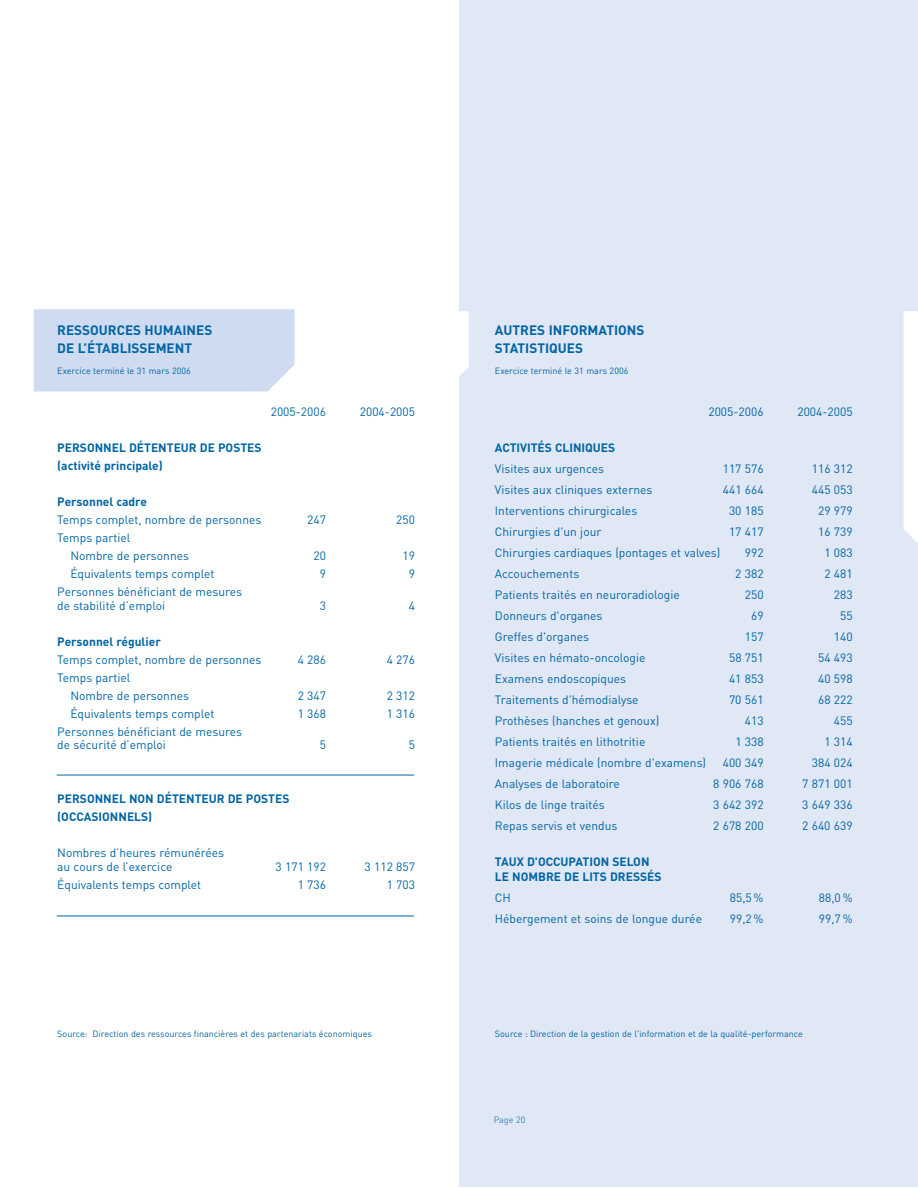
<style>
.page{position:relative;width:918px;height:1188px;background:#fff}
.page>*{position:absolute;margin:0;border:0;box-sizing:border-box;transform-origin:0 0}
.t1{font:700 13.5px/18px "DIN";color:#0065a4}
.t2{font:12px/13.5px "DIN";color:#0065a4}
.t3{font:700 12px/18px "DIN";color:#0065a4}
.t4{font:9px "DIN";color:#0065a4}
.t5{font:300 9px "DIN";color:#0065a4}
</style>
<div class="page">
<div style="left:34px;top:309px;width:261px;height:83px;background:#cfdbf0"></div>
<div style="left:459px;top:0;width:459px;height:1187px;background:#e0e7f5"></div>
<hr style="left:57px;top:775px;width:357px;height:1px;background:#0065a4">
<hr style="left:57px;top:916px;width:357px;height:1px;background:#0065a4">
<svg style="left:459px;top:311px;width:10px;height:65px"></svg>
<svg style="left:903px;top:311px;width:15px;height:232px;background:#fdfdfe"></svg>
<p class="t1" style="left:57px;top:323px;width:157px">RESSOURCES HUMAINES<br>DE L’ÉTABLISSEMENT</p>
<p class="t4" style="left:57px;top:368px;width:135px">Exercice terminé le 31 mars 2006</p>
<p class="t2" style="left:271px;top:407px;width:57px">2005-2006</p>
<p class="t2" style="left:360px;top:407px;width:57px">2004-2005</p>
<p class="t3" style="left:57px;top:440px;width:206px">PERSONNEL DÉTENTEUR DE POSTES (activité principale)</p>
<p class="t3" style="left:57px;top:494px;width:91px">Personnel cadre</p>
<p class="t2" style="left:57px;top:515px;width:206px">Temps complet, nombre de personnes</p>
<p class="t2" style="left:307px;top:515px;width:20px">247</p>
<p class="t2" style="left:396px;top:515px;width:20px">250</p>
<p class="t2" style="left:70px;top:530px;width:120px;line-height:18px;text-indent:-13px">Temps partiel<br>Nombre de personnes</p>
<p class="t2" style="left:314px;top:551px;width:14px">20</p>
<p class="t2" style="left:403px;top:551px;width:14px">19</p>
<p class="t2" style="left:70px;top:569px;width:145px">Équivalents temps complet</p>
<p class="t2" style="left:320px;top:569px;width:8px">9</p>
<p class="t2" style="left:409px;top:569px;width:8px">9</p>
<p class="t2" style="left:57px;top:587px;width:186px">Personnes bénéficiant de mesures de stabilité d’emploi</p>
<p class="t2" style="left:320px;top:600px;width:8px">3</p>
<p class="t2" style="left:409px;top:600px;width:8px">4</p>
<p class="t3" style="left:57px;top:634px;width:105px">Personnel régulier</p>
<p class="t2" style="left:57px;top:654px;width:206px">Temps complet, nombre de personnes</p>
<p class="t2" style="left:298px;top:654px;width:30px">4 286</p>
<p class="t2" style="left:387px;top:654px;width:30px">4 276</p>
<p class="t2" style="left:70px;top:670px;width:120px;line-height:18px;text-indent:-13px">Temps partiel<br>Nombre de personnes</p>
<p class="t2" style="left:298px;top:690px;width:30px">2 347</p>
<p class="t2" style="left:387px;top:690px;width:30px">2 312</p>
<p class="t2" style="left:70px;top:708px;width:145px">Équivalents temps complet</p>
<p class="t2" style="left:298px;top:708px;width:30px">1 368</p>
<p class="t2" style="left:387px;top:708px;width:30px">1 316</p>
<p class="t2" style="left:57px;top:726px;width:186px">Personnes bénéficiant de mesures de sécurité d’emploi</p>
<p class="t2" style="left:320px;top:740px;width:8px">5</p>
<p class="t2" style="left:409px;top:740px;width:8px">5</p>
<p class="t3" style="left:57px;top:791px;width:234px">PERSONNEL NON DÉTENTEUR DE POSTES (OCCASIONNELS)</p>
<p class="t2" style="left:57px;top:848px;width:168px">Nombres d’heures rémunérées au cours de l’exercice</p>
<p class="t2" style="left:276px;top:861px;width:52px">3 171 192</p>
<p class="t2" style="left:365px;top:861px;width:52px">3 112 857</p>
<p class="t2" style="left:57px;top:879px;width:145px">Équivalents temps complet</p>
<p class="t2" style="left:298px;top:879px;width:30px">1 736</p>
<p class="t2" style="left:387px;top:879px;width:30px">1 703</p>
<p class="t4" style="left:57px;top:1031px;width:316px">Source: Direction des ressources financières et des partenariats économiques</p>
<p class="t1" style="left:495px;top:322px;width:151px">AUTRES INFORMATIONS<br>STATISTIQUES</p>
<p class="t4" style="left:495px;top:367px;width:135px">Exercice terminé le 31 mars 2006</p>
<p class="t2" style="left:708px;top:406px;width:57px">2005-2006</p>
<p class="t2" style="left:797px;top:406px;width:57px">2004-2005</p>
<p class="t3" style="left:495px;top:440px;width:122px">ACTIVITÉS CLINIQUES</p>
<p class="t2" style="left:495px;top:463px;width:111px">Visites aux urgences</p>
<p class="t2" style="left:723px;top:463px;width:42px">117 576</p>
<p class="t2" style="left:812px;top:463px;width:42px">116 312</p>
<p class="t2" style="left:495px;top:484px;width:159px">Visites aux cliniques externes</p>
<p class="t2" style="left:723px;top:484px;width:42px">441 664</p>
<p class="t2" style="left:812px;top:484px;width:42px">445 053</p>
<p class="t2" style="left:495px;top:505px;width:144px">Interventions chirurgicales</p>
<p class="t2" style="left:729px;top:505px;width:36px">30 185</p>
<p class="t2" style="left:818px;top:505px;width:36px">29 979</p>
<p class="t2" style="left:495px;top:526px;width:108px">Chirurgies d'un jour</p>
<p class="t2" style="left:729px;top:526px;width:36px">17 417</p>
<p class="t2" style="left:818px;top:526px;width:36px">16 739</p>
<p class="t2" style="left:495px;top:547px;width:227px">Chirurgies cardiaques (pontages et valves)</p>
<p class="t2" style="left:745px;top:547px;width:20px">992</p>
<p class="t2" style="left:824px;top:547px;width:30px">1 083</p>
<p class="t2" style="left:495px;top:568px;width:86px">Accouchements</p>
<p class="t2" style="left:735px;top:568px;width:30px">2 382</p>
<p class="t2" style="left:824px;top:568px;width:30px">2 481</p>
<p class="t2" style="left:495px;top:589px;width:186px">Patients traités en neuroradiologie</p>
<p class="t2" style="left:745px;top:589px;width:20px">250</p>
<p class="t2" style="left:834px;top:589px;width:20px">283</p>
<p class="t2" style="left:495px;top:610px;width:109px">Donneurs d'organes</p>
<p class="t2" style="left:751px;top:610px;width:14px">69</p>
<p class="t2" style="left:840px;top:610px;width:14px">55</p>
<p class="t2" style="left:495px;top:631px;width:96px">Greffes d'organes</p>
<p class="t2" style="left:745px;top:631px;width:20px">157</p>
<p class="t2" style="left:834px;top:631px;width:20px">140</p>
<p class="t2" style="left:495px;top:652px;width:152px">Visites en hémato-oncologie</p>
<p class="t2" style="left:729px;top:652px;width:36px">58 751</p>
<p class="t2" style="left:818px;top:652px;width:36px">54 493</p>
<p class="t2" style="left:495px;top:673px;width:133px">Examens endoscopiques</p>
<p class="t2" style="left:729px;top:673px;width:36px">41 853</p>
<p class="t2" style="left:818px;top:673px;width:36px">40 598</p>
<p class="t2" style="left:495px;top:694px;width:145px">Traitements d'hémodialyse</p>
<p class="t2" style="left:729px;top:694px;width:36px">70 561</p>
<p class="t2" style="left:818px;top:694px;width:36px">68 222</p>
<p class="t2" style="left:495px;top:715px;width:166px">Prothèses (hanches et genoux)</p>
<p class="t2" style="left:745px;top:715px;width:20px">413</p>
<p class="t2" style="left:834px;top:715px;width:20px">455</p>
<p class="t2" style="left:495px;top:736px;width:152px">Patients traités en lithotritie</p>
<p class="t2" style="left:735px;top:736px;width:30px">1 338</p>
<p class="t2" style="left:824px;top:736px;width:30px">1 314</p>
<p class="t2" style="left:495px;top:757px;width:213px">Imagerie médicale (nombre d'examens)</p>
<p class="t2" style="left:723px;top:757px;width:42px">400 349</p>
<p class="t2" style="left:812px;top:757px;width:42px">384 024</p>
<p class="t2" style="left:495px;top:778px;width:127px">Analyses de laboratoire</p>
<p class="t2" style="left:713px;top:778px;width:52px">8 906 768</p>
<p class="t2" style="left:802px;top:778px;width:52px">7 871 001</p>
<p class="t2" style="left:495px;top:799px;width:111px">Kilos de linge traités</p>
<p class="t2" style="left:713px;top:799px;width:52px">3 642 392</p>
<p class="t2" style="left:802px;top:799px;width:52px">3 649 336</p>
<p class="t2" style="left:495px;top:820px;width:124px">Repas servis et vendus</p>
<p class="t2" style="left:713px;top:820px;width:52px">2 678 200</p>
<p class="t2" style="left:802px;top:820px;width:52px">2 640 639</p>
<p class="t3" style="left:495px;top:855px;width:168px;line-height:15px">TAUX D'OCCUPATION SELON<br>LE NOMBRE DE LITS DRESSÉS</p>
<p class="t2" style="left:495px;top:892px;width:17px">CH</p>
<p class="t2" style="left:730px;top:892px;width:35px">85,5 %</p>
<p class="t2" style="left:819px;top:892px;width:35px">88,0 %</p>
<p class="t2" style="left:495px;top:913px;width:209px">Hébergement et soins de longue durée</p>
<p class="t2" style="left:730px;top:913px;width:35px">99,2 %</p>
<p class="t2" style="left:819px;top:913px;width:35px">99,7 %</p>
<p class="t4" style="left:495px;top:1030px;width:310px">Source : Direction de la gestion de l'information et de la qualité-performance</p>
<p class="t5" style="left:494px;top:1117px;width:33px">Page 20</p>
</div>
